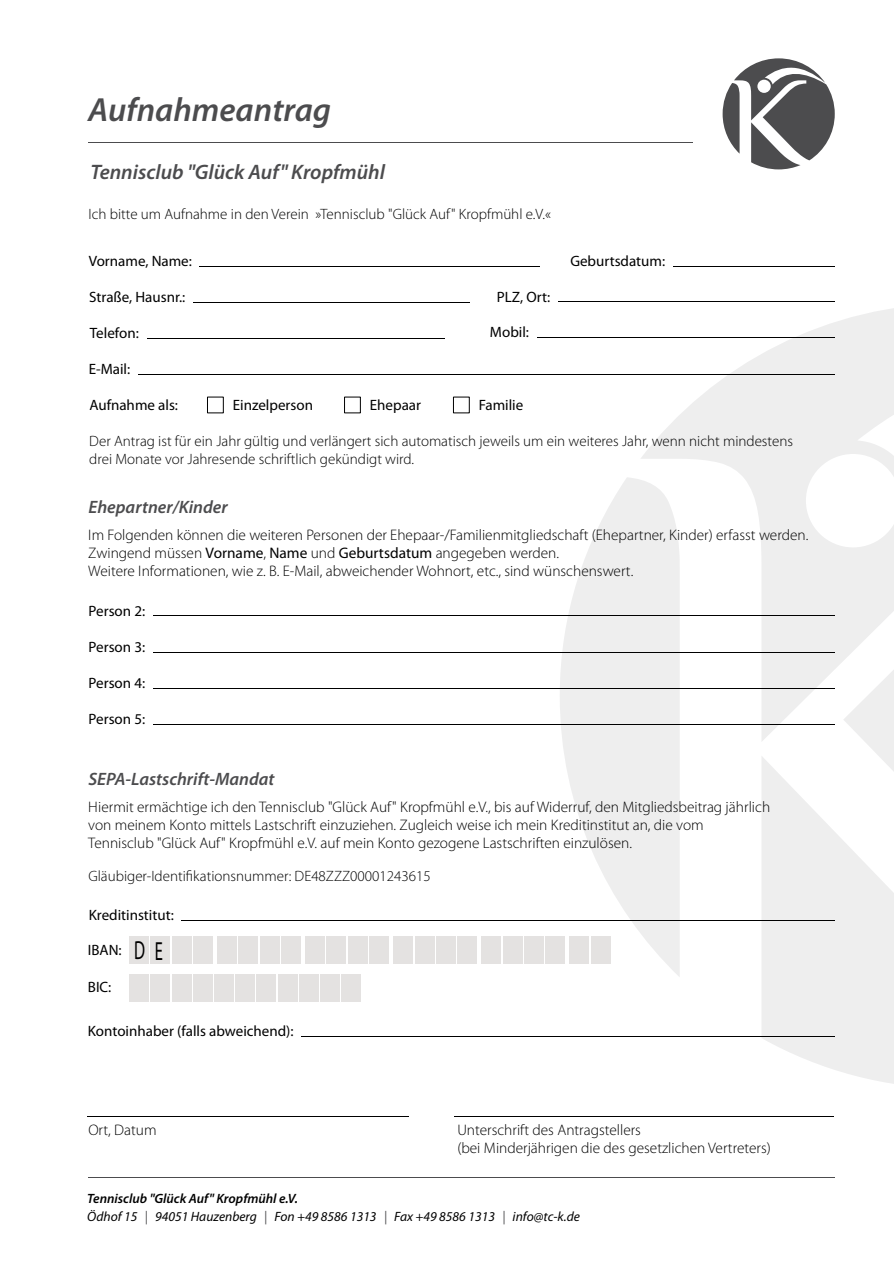
<style>
.page{position:relative;width:894px;height:1263px;background:#fff}
.page>*{position:absolute;margin:0;border:0;box-sizing:border-box;transform-origin:0 0}
.t1{font:italic 600 33.6px "Myriad Pro";color:#4c4c4e}
.t2{font:26.25px "Myriad Pro";color:#000;scale:.63 1}
.t3{font:italic 600 21px "Myriad Pro";color:#4c4c4e}
.t4{font:italic 600 18px "Myriad Pro";color:#4c4c4e}
.t5{font:300 15.3px/18px "Myriad Pro";color:#000}
.t6{font:300 15px/18px "Myriad Pro";color:#000}
.t7{font:15px "Myriad Pro";color:#000}
.t8{font:italic 13.5px/18px "Myriad Pro";color:#000}
.s1{font-weight:400}
.s2{font-weight:600}
.s3{color:#4c4c4e}
</style>
<div class="page">
<hr style="left:88px;top:142px;width:604px;height:1px;background:#4c4c4e">
<hr style="left:199px;top:266px;width:340px;height:1px;background:#000">
<svg style="left:722px;top:58px;width:112px;height:111px"></svg>
<svg style="left:559px;top:308px;width:334px;height:776px"></svg>
<hr style="left:153px;top:616px;width:681px;height:1px;background:#000">
<hr style="left:153px;top:652px;width:681px;height:1px;background:#000">
<hr style="left:153px;top:688px;width:681px;height:1px;background:#000">
<hr style="left:153px;top:724px;width:681px;height:1px;background:#000">
<hr style="left:301px;top:1036px;width:533px;height:1px;background:#000">
<hr style="left:87px;top:1116px;width:321px;height:1px;background:#000">
<hr style="left:454px;top:1116px;width:379px;height:1px;background:#000">
<div style="left:129px;top:936px;width:20px;height:28px;background:#e4e2e1"></div>
<div style="left:129px;top:974px;width:20px;height:28px;background:#e4e2e1"></div>
<div style="left:151px;top:936px;width:19px;height:28px;background:#e4e2e1"></div>
<div style="left:151px;top:974px;width:19px;height:28px;background:#e4e2e1"></div>
<div style="left:172px;top:974px;width:19px;height:28px;background:#e4e2e1"></div>
<div style="left:193px;top:974px;width:19px;height:28px;background:#e4e2e1"></div>
<div style="left:214px;top:974px;width:19px;height:28px;background:#e4e2e1"></div>
<div style="left:235px;top:974px;width:20px;height:28px;background:#e4e2e1"></div>
<div style="left:257px;top:974px;width:19px;height:28px;background:#e4e2e1"></div>
<div style="left:278px;top:974px;width:19px;height:28px;background:#e4e2e1"></div>
<div style="left:299px;top:974px;width:19px;height:28px;background:#e4e2e1"></div>
<div style="left:320px;top:974px;width:19px;height:28px;background:#e4e2e1"></div>
<div style="left:341px;top:974px;width:19px;height:28px;background:#e4e2e1"></div>
<div style="left:172px;top:936px;width:19px;height:28px;background:#e4e2e1"></div>
<div style="left:193px;top:936px;width:19px;height:28px;background:#e4e2e1"></div>
<div style="left:217px;top:936px;width:20px;height:28px;background:#e4e2e1"></div>
<div style="left:239px;top:936px;width:19px;height:28px;background:#e4e2e1"></div>
<div style="left:260px;top:936px;width:19px;height:28px;background:#e4e2e1"></div>
<div style="left:281px;top:936px;width:19px;height:28px;background:#e4e2e1"></div>
<div style="left:305px;top:936px;width:20px;height:28px;background:#e4e2e1"></div>
<div style="left:327px;top:936px;width:19px;height:28px;background:#e4e2e1"></div>
<div style="left:348px;top:936px;width:19px;height:28px;background:#e4e2e1"></div>
<div style="left:369px;top:936px;width:19px;height:28px;background:#e4e2e1"></div>
<div style="left:393px;top:936px;width:20px;height:28px;background:#e4e2e1"></div>
<div style="left:415px;top:936px;width:19px;height:28px;background:#e4e2e1"></div>
<div style="left:436px;top:936px;width:19px;height:28px;background:#e4e2e1"></div>
<div style="left:457px;top:936px;width:19px;height:28px;background:#e4e2e1"></div>
<div style="left:481px;top:936px;width:19px;height:28px;background:#e4e2e1"></div>
<div style="left:502px;top:936px;width:20px;height:28px;background:#e4e2e1"></div>
<div style="left:524px;top:936px;width:19px;height:28px;background:#e4e2e1"></div>
<div style="left:545px;top:936px;width:19px;height:28px;background:#e4e2e1"></div>
<div style="left:569px;top:936px;width:19px;height:28px;background:#e4e2e1"></div>
<div style="left:590px;top:936px;width:20px;height:28px;background:#e4e2e1"></div>
<hr style="left:193px;top:302px;width:276px;height:1px;background:#000">
<hr style="left:558px;top:302px;width:276px;height:1px;background:#000">
<hr style="left:672px;top:266px;width:162px;height:1px;background:#000">
<hr style="left:146px;top:338px;width:298px;height:1px;background:#000">
<hr style="left:138px;top:374px;width:696px;height:1px;background:#000">
<hr style="left:182px;top:920px;width:652px;height:1px;background:#000">
<hr style="left:536px;top:337px;width:298px;height:1px;background:#000">
<hr style="left:88px;top:1177px;width:746px;height:1px;background:#4c4c4e">
<h1 class="t1" style="left:88px;top:95px;width:244px">Aufnahmeantrag</h1>
<h3 class="t3" style="left:90px;top:163px;width:296px">Tennisclub "Glück Auf" Kropfmühl</h3>
<p class="t6" style="left:89px;top:206px;width:464px">Ich bitte um Aufnahme in den Verein »Tennisclub "Glück Auf" Kropfmühl e.V.«</p>
<p class="t7" style="left:89px;top:255px;width:105px">Vorname, Name:</p>
<p class="t7" style="left:89px;top:290px;width:98px">Straße, Hausnr.:</p>
<p class="t7" style="left:496px;top:290px;width:55px">PLZ, Ort:</p>
<p class="t7" style="left:90px;top:327px;width:50px">Telefon:</p>
<p class="t7" style="left:89px;top:363px;width:43px">E-Mail:</p>
<p class="t7" style="left:89px;top:399px;width:90px">Aufnahme als:</p>
<p class="t7" style="left:233px;top:399px;width:82px">Einzelperson</p>
<p class="t7" style="left:489px;top:326px;width:41px">Mobil:</p>
<p class="t7" style="left:370px;top:399px;width:53px">Ehepaar</p>
<p class="t7" style="left:478px;top:399px;width:46px">Familie</p>
<p class="t7" style="left:570px;top:255px;width:96px">Geburtsdatum:</p>
<p class="t6" style="left:89px;top:433px;width:705px">Der Antrag ist für ein Jahr gültig und verlängert sich automatisch jeweils um ein weiteres Jahr, wenn nicht mindestens drei Monate vor Jahresende schriftlich gekündigt wird.</p>
<p class="t4" style="left:88px;top:500px;width:141px">Ehepartner/Kinder</p>
<p class="t5" style="left:88px;top:527px;width:721px">Im Folgenden können die weiteren Personen der Ehepaar-/Familienmitgliedschaft (Ehepartner, Kinder) erfasst werden.<br>Zwingend müssen <span class="s1">Vorname</span>, <span class="s1">Name</span> und <span class="s1">Geburtsdatum</span> angegeben werden.<br>Weitere Informationen, wie z. B. E-Mail, abweichender Wohnort, etc., sind wünschenswert.</p>
<p class="t7" style="left:89px;top:604px;width:58px">Person 2:</p>
<p class="t7" style="left:89px;top:640px;width:58px">Person 3:</p>
<p class="t7" style="left:89px;top:677px;width:58px">Person 4:</p>
<p class="t7" style="left:89px;top:713px;width:58px">Person 5:</p>
<p class="t4" style="left:88px;top:771px;width:187px">SEPA-Lastschrift-Mandat</p>
<p class="t5" style="left:88px;top:799px;width:683px">Hiermit ermächtige ich den Tennisclub "Glück Auf" Kropfmühl e.V., bis auf Widerruf, den Mitgliedsbeitrag jährlich von meinem Konto mittels Lastschrift einzuziehen. Zugleich weise ich mein Kreditinstitut an, die vom<br>Tennisclub "Glück Auf" Kropfmühl e.V. auf mein Konto gezogene Lastschriften einzulösen.</p>
<p class="t6" style="left:88px;top:868px;width:344px">Gläubiger-Identifikationsnummer: DE48ZZZ00001243615</p>
<p class="t7" style="left:89px;top:909px;width:87px">Kreditinstitut:</p>
<p class="t7" style="left:88px;top:944px;width:35px">IBAN:</p>
<p class="t7" style="left:88px;top:981px;width:25px">BIC:</p>
<h2 class="t2" style="left:134px;top:940px;width:47px">D E</h2>
<p class="t7" style="left:88px;top:1025px;width:207px">Kontoinhaber (falls abweichend):</p>
<p class="t5" style="left:88px;top:1122px;width:70px">Ort, Datum</p>
<p class="t5" style="left:457px;top:1122px;width:315px">Unterschrift des Antragstellers<br>(bei Minderjährigen die des gesetzlichen Vertreters)</p>
<p class="t8" style="left:87px;top:1190px;width:494px"><span class="s2">Tennisclub "Glück Auf" Kropfmühl e.V.<br></span>Ödhof 15 <span class="s3">|</span> 94051 Hauzenberg <span class="s3">|</span> Fon +49 8586 1313 <span class="s3">|</span> Fax +49 8586 1313 <span class="s3">|</span> info@tc-k.de</p>
</div>
